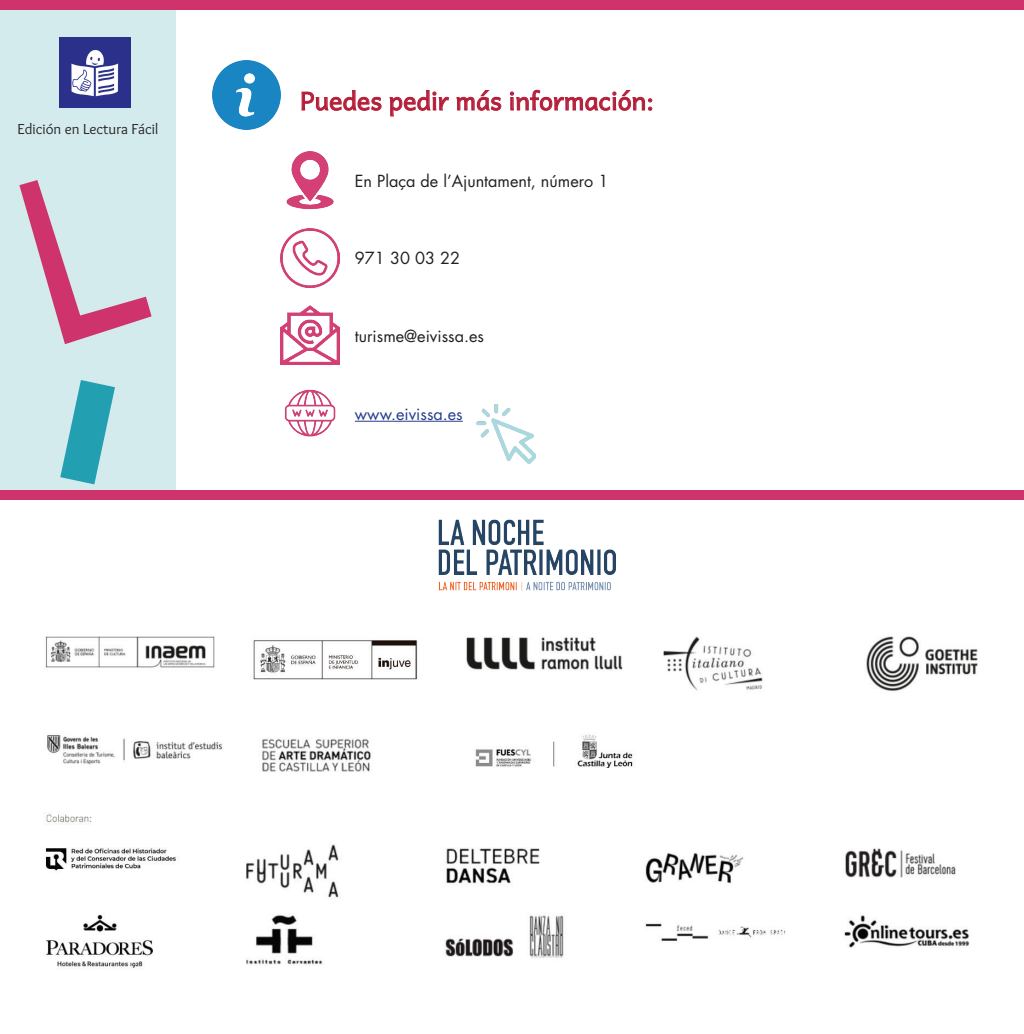
<style>
.page{position:relative;width:1024px;height:1034px;background:#fff}
.page>*{position:absolute;margin:0;border:0;box-sizing:border-box;transform-origin:0 0}
.t1{font:25px "Andika Basic";color:#b51e3a}
.t2{font:16.2px "Futura Std";color:#231f20}
.t3{font:16.2px "Futura Std";color:#253f8e}
.t4{font:15px "Overlock";color:#231f20}
</style>
<div class="page">
<div style="left:0;top:0;width:176px;height:490px;background:#d4ebee"></div>
<img style="left:60px;top:37px;width:71px;height:70px">
<svg style="left:19px;top:180px;width:133px;height:164px"></svg>
<img style="left:212px;top:60px;width:69px;height:69px">
<svg style="left:301px;top:90px;width:81px;height:21px"></svg>
<svg style="left:390px;top:90px;width:59px;height:27px"></svg>
<svg style="left:457px;top:90px;width:44px;height:21px"></svg>
<svg style="left:510px;top:90px;width:142px;height:21px"></svg>
<img style="left:286px;top:151px;width:48px;height:58px">
<img style="left:281px;top:228px;width:59px;height:59px">
<img style="left:281px;top:306px;width:59px;height:59px">
<img style="left:284px;top:389px;width:52px;height:48px">
<hr style="left:355px;top:421px;width:108px;height:1px;background:#253f8e">
<div style="left:0;top:490px;width:1024px;height:10px;background:#ce336b"></div>
<svg style="left:60px;top:380px;width:55px;height:104px"></svg>
<img style="left:476px;top:404px;width:60px;height:60px">
<div style="left:0;top:0;width:1024px;height:10px;background:#ce336b"></div>
<img style="left:439px;top:519px;width:177px;height:71px">
<img style="left:45px;top:636px;width:933px;height:332px">
<p class="t4" style="left:18px;top:120px;width:142px">Edición en Lectura Fácil</p>
<h1 class="t1" style="left:300px;top:78px;width:356px">Puedes pedir más información:</h1>
<p class="t2" style="left:355px;top:170px;width:255px">En Plaça de l’Ajuntament, número 1</p>
<p class="t2" style="left:355px;top:248px;width:107px">971 30 03 22</p>
<p class="t2" style="left:355px;top:326px;width:131px">turisme@eivissa.es</p>
<p class="t3" style="left:355px;top:403px;width:109px">www.eivissa.es</p>
</div>
